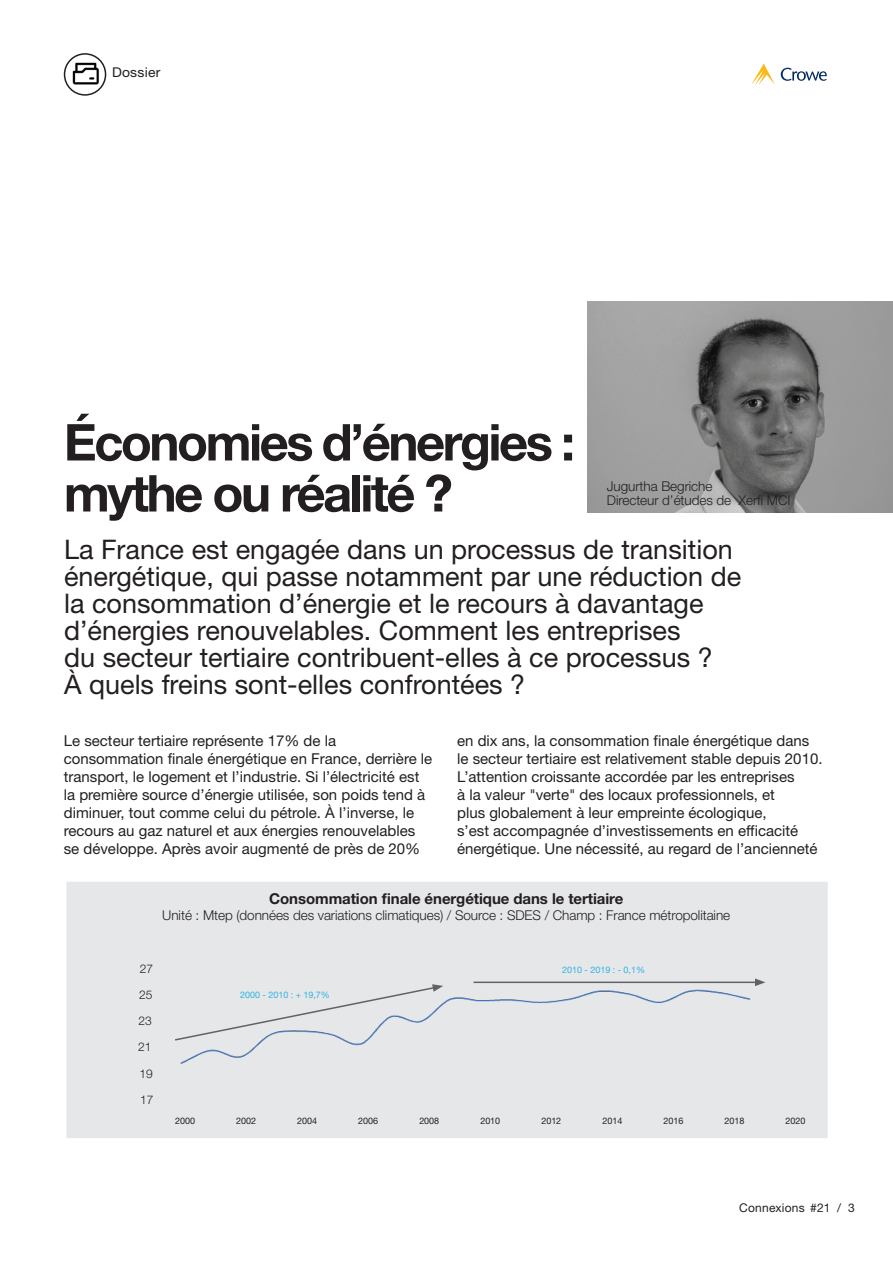
<style>
.page{position:relative;width:893px;height:1263px;background:#fff}
.page>*{position:absolute;margin:0;border:0;box-sizing:border-box;transform-origin:0 0}
.t1{font:700 50.85px/51px "Helvetica Neue LT Std";letter-spacing:-.05em;color:#231f20}
.t2{font:27px/27px "Helvetica Neue LT Std";color:#231f20}
.t3{font:15px/18px "Helvetica Neue LT Std";color:#231f20}
.t4{font:700 15px "Helvetica Neue LT Std";letter-spacing:-.005em;color:#231f20}
.t5{font:300 13.5px/13.5px "Helvetica Neue LT Std";letter-spacing:-.005em;color:#231f20}
.t6{font:13.5px "Helvetica Neue LT Std";letter-spacing:.015em;color:#231f20}
.t7{font:12px "Helvetica Neue LT Std";letter-spacing:.02em;color:#231f20}
.t8{font:300 12px "Helvetica Neue LT Std";letter-spacing:-.005em;color:#231f20}
.t9{font:9px "Helvetica Neue LT Std";letter-spacing:-.005em;color:#231f20}
.t10{font:9px "Helvetica Neue LT Std";letter-spacing:-.005em;color:#32b3e2}
</style>
<div class="page">
<svg style="left:781px;top:68px;width:46px;height:13px"></svg>
<svg style="left:751px;top:64px;width:24px;height:21px"></svg>
<img style="left:65px;top:54px;width:41px;height:41px;border-radius:21px">
<div style="left:64px;top:53px;width:42px;height:43px;border:2px solid #231f20;border-radius:50%"></div>
<div style="left:65px;top:880px;width:764px;height:260px;background:#e6e7e9;border:2px solid #fff"></div>
<img style="left:65px;top:955px;width:764px;height:139px">
<img style="left:588px;top:302px;width:305px;height:210px">
<p class="t6" style="left:112px;top:65px;width:50px">Dossier</p>
<h1 class="t1" style="left:64px;top:416px;width:513px">Économies d’énergies : mythe ou réalité ?</h1>
<p class="t5" style="left:607px;top:479px;width:185px">Jugurtha Begriche<br>Directeur d’études de Xerfi MCI</p>
<p class="t2" style="left:64px;top:536px;width:678px">La France est engagée dans un processus de transition énergétique, qui passe notamment par une réduction de la consommation d’énergie et le recours à davantage d’énergies renouvelables. Comment les entreprises<br>du secteur tertiaire contribuent-elles à ce processus ?<br>À quels freins sont-elles confrontées ?</p>
<p class="t3" style="left:64px;top:732px;width:370px">Le secteur tertiaire représente 17% de la consommation finale énergétique en France, derrière le transport, le logement et l’industrie. Si l’électricité est la première source d’énergie utilisée, son poids tend à diminuer, tout comme celui du pétrole. À l’inverse, le recours au gaz naturel et aux énergies renouvelables se développe. Après avoir augmenté de près de 20%</p>
<p class="t3" style="left:457px;top:732px;width:367px">en dix ans, la consommation finale énergétique dans le secteur tertiaire est relativement stable depuis 2010.<br>L’attention croissante accordée par les entreprises<br>à la valeur "verte" des locaux professionnels, et<br>plus globalement à leur empreinte écologique,<br>s’est accompagnée d’investissements en efficacité énergétique. Une nécessité, au regard de l’ancienneté</p>
<p class="t4" style="left:269px;top:889px;width:356px">Consommation finale énergétique dans le tertiaire</p>
<p class="t5" style="left:162px;top:908px;width:569px">Unité : Mtep (données des variations climatiques) / Source : SDES / Champ : France métropolitaine</p>
<p class="t8" style="left:140px;top:961px;width:15px">27</p>
<p class="t8" style="left:139px;top:987px;width:15px">25</p>
<p class="t8" style="left:139px;top:1013px;width:15px">23</p>
<p class="t8" style="left:138px;top:1040px;width:15px">21</p>
<p class="t8" style="left:139px;top:1066px;width:15px">19</p>
<p class="t8" style="left:140px;top:1092px;width:15px">17</p>
<p class="t10" style="left:240px;top:989px;width:91px">2000 - 2010 : + 19,7%</p>
<p class="t10" style="left:562px;top:964px;width:84px">2010 - 2019 : - 0,1%</p>
<p class="t9" style="left:175px;top:1115px;width:21px">2000</p>
<p class="t9" style="left:236px;top:1115px;width:21px">2002</p>
<p class="t9" style="left:786px;top:1115px;width:21px">2020</p>
<p class="t9" style="left:297px;top:1115px;width:21px">2004</p>
<p class="t9" style="left:358px;top:1115px;width:21px">2006</p>
<p class="t9" style="left:419px;top:1115px;width:21px">2008</p>
<p class="t9" style="left:480px;top:1115px;width:21px">2010</p>
<p class="t9" style="left:541px;top:1115px;width:21px">2012</p>
<p class="t9" style="left:602px;top:1115px;width:21px">2014</p>
<p class="t9" style="left:663px;top:1115px;width:21px">2016</p>
<p class="t9" style="left:724px;top:1115px;width:21px">2018</p>
<p class="t7" style="left:739px;top:1200px;width:117px">Connexions #21 / 3</p>
</div>
